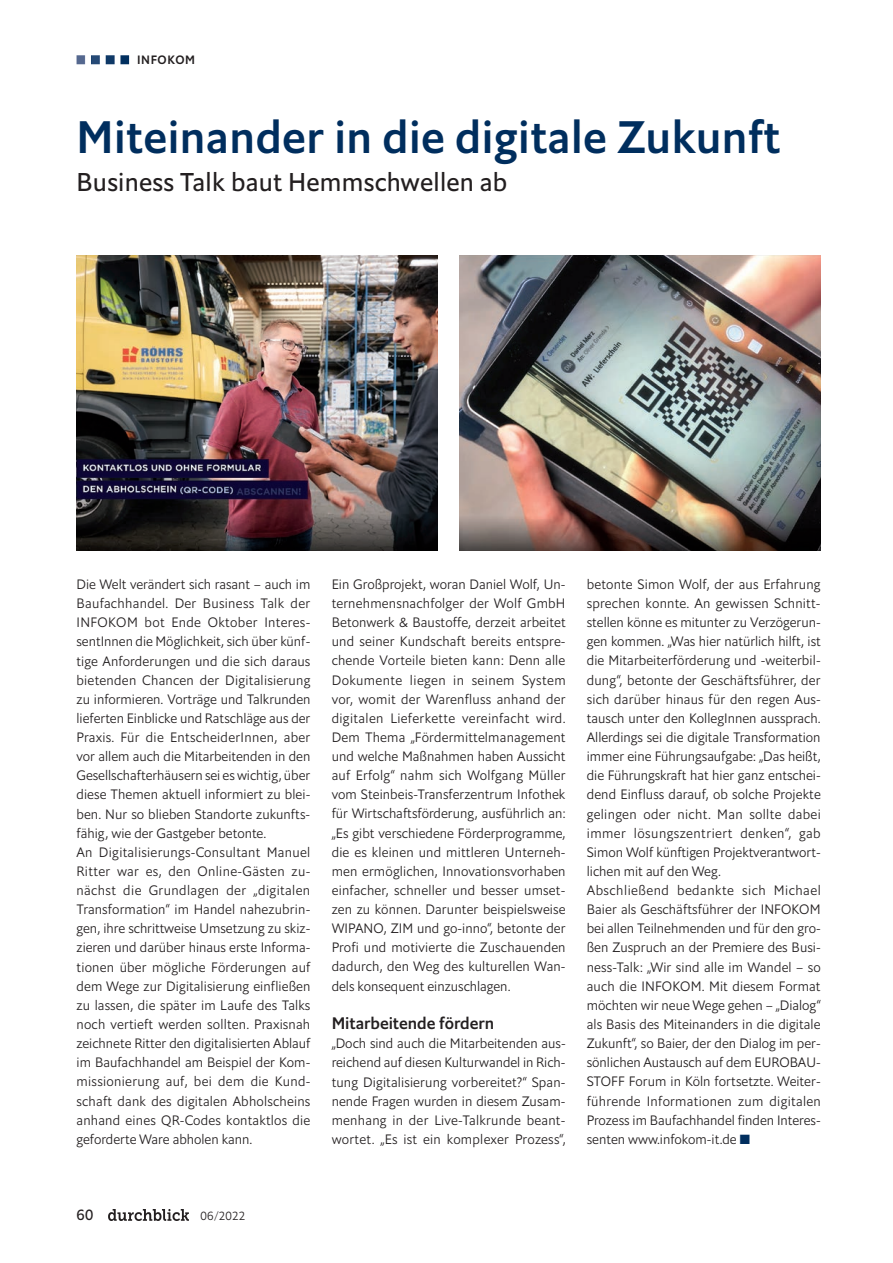
<style>
.page{position:relative;width:893px;height:1263px;background:#fff}
.page>*{position:absolute;margin:0;border:0;box-sizing:border-box;transform-origin:0 0}
.t1{font:500 45px "Halifax";letter-spacing:.01em;color:#002e5e}
.t2{font:25.5px "Halifax";letter-spacing:.01em;color:#231f20}
.t3{font:500 16.5px "Halifax";color:#231f20}
.t4{font:15px "Halifax";color:#231f20}
.t5{font:300 13.5px/19.2px "Halifax";letter-spacing:.005em;color:#231f20}
.t6{font:300 12px "Halifax";letter-spacing:.02em;color:#231f20}
.t7{font:500 12px "Halifax";letter-spacing:.05em;color:#231f20}
.s1{color:#002e5e}
</style>
<div class="page">
<img style="left:109px;top:1209px;width:80px;height:11px">
<img style="left:77px;top:55px;width:52px;height:9px">
<img style="left:459px;top:255px;width:362px;height:296px">
<img style="left:77px;top:255px;width:361px;height:296px">
<p class="t7" style="left:137px;top:52px;width:60px">INFOKOM</p>
<h1 class="t1" style="left:77px;top:108px;width:705px">Miteinander in die digitale Zukunft</h1>
<h2 class="t2" style="left:77px;top:165px;width:432px">Business Talk baut Hemmschwellen ab</h2>
<p class="t5" style="left:77px;top:574px;width:235px">Die Welt verändert sich rasant – auch im Baufachhandel. Der Business Talk der INFOKOM bot Ende Oktober Interes&shy;sentInnen die Möglichkeit, sich über künf&shy;tige Anforderungen und die sich daraus bietenden Chancen der Digitalisierung zu informieren. Vorträge und Talkrunden lieferten Einblicke und Ratschläge aus der Praxis. Für die EntscheiderInnen, aber vor allem auch die Mitarbeitenden in den Gesellschafterhäusern sei es wichtig, über diese Themen aktuell informiert zu blei&shy;ben. Nur so blieben Standorte zukunfts&shy;fähig, wie der Gastgeber betonte.<br>An Digitalisierungs-Consultant Manuel Ritter war es, den Online-Gästen zu&shy;nächst die Grundlagen der „digitalen Transformation“ im Handel nahezubrin&shy;gen, ihre schrittweise Umsetzung zu skiz&shy;zieren und darüber hinaus erste Informa&shy;tionen über mögliche Förderungen auf dem Wege zur Digitalisierung einfließen zu lassen, die später im Laufe des Talks noch vertieft werden sollten. Praxisnah zeichnete Ritter den digitalisierten Ablauf im Baufachhandel am Beispiel der Kom&shy;missionierung auf, bei dem die Kund&shy;schaft dank des digitalen Abholscheins anhand eines QR-Codes kontaktlos die geforderte Ware abholen kann.</p>
<p class="t5" style="left:332px;top:574px;width:235px;text-align:justify">Ein Großprojekt, woran Daniel Wolf, Un&shy;ternehmensnachfolger der Wolf GmbH Betonwerk &amp; Baustoffe, derzeit arbeitet und seiner Kundschaft bereits entspre&shy;chende Vorteile bieten kann: Denn alle Dokumente liegen in seinem System vor, womit der Warenfluss anhand der digitalen Lieferkette vereinfacht wird.<br>Dem Thema „Fördermittelmanagement und welche Maßnahmen haben Aussicht auf Erfolg“ nahm sich Wolfgang Müller vom Steinbeis-Transferzentrum Infothek für Wirtschaftsförderung, ausführlich an: „Es gibt verschiedene Förderprogramme, die es kleinen und mittleren Unterneh&shy;men ermöglichen, Innovationsvorhaben einfacher, schneller und besser umset&shy;zen zu können. Darunter beispielsweise WIPANO, ZIM und go-inno“, betonte der Profi und motivierte die Zuschauenden dadurch, den Weg des kulturellen Wan&shy;dels konsequent einzuschlagen.</p>
<p class="t3" style="left:332px;top:1012px;width:164px">Mitarbeitende fördern</p>
<p class="t5" style="left:332px;top:1034px;width:235px;text-align:justify">„Doch sind auch die Mitarbeitenden aus&shy;reichend auf diesen Kulturwandel in Rich&shy;tung Digitalisierung vorbereitet?“ Span&shy;nende Fragen wurden in diesem Zusam&shy;menhang in der Live-Talkrunde beant&shy;wortet. „Es ist ein komplexer Prozess“,</p>
<p class="t5" style="left:587px;top:574px;width:236px">betonte Simon Wolf, der aus Erfahrung sprechen konnte. An gewissen Schnitt&shy;stellen könne es mitunter zu Verzögerun&shy;gen kommen. „Was hier natürlich hilft, ist die Mitarbeiterförderung und -weiterbil&shy;dung“, betonte der Geschäftsführer, der sich darüber hinaus für den regen Aus&shy;tausch unter den KollegInnen aussprach.<br>Allerdings sei die digitale Transformation immer eine Führungsaufgabe: „Das heißt, die Führungskraft hat hier ganz entschei&shy;dend Einfluss darauf, ob solche Projekte gelingen oder nicht. Man sollte dabei immer lösungszentriert denken“, gab Simon Wolf künftigen Projektverantwort&shy;lichen mit auf den Weg.<br>Abschließend bedankte sich Michael Baier als Geschäftsführer der INFOKOM bei allen Teilnehmenden und für den gro&shy;ßen Zuspruch an der Premiere des Busi&shy;ness-Talk: „Wir sind alle im Wandel – so auch die INFOKOM. Mit diesem Format möchten wir neue Wege gehen – „Dialog“ als Basis des Miteinanders in die digitale Zukunft“, so Baier, der den Dialog im per&shy;sönlichen Austausch auf dem EUROBAU-STOFF Forum in Köln fortsetzte. Weiter&shy;führende Informationen zum digitalen Prozess im Baufachhandel finden Interes&shy;senten www.infokom-it.de <span class="s1">■</span></p>
<p class="t4" style="left:77px;top:1205px;width:18px">60</p>
<p class="t6" style="left:200px;top:1208px;width:46px">06/2022</p>
</div>
